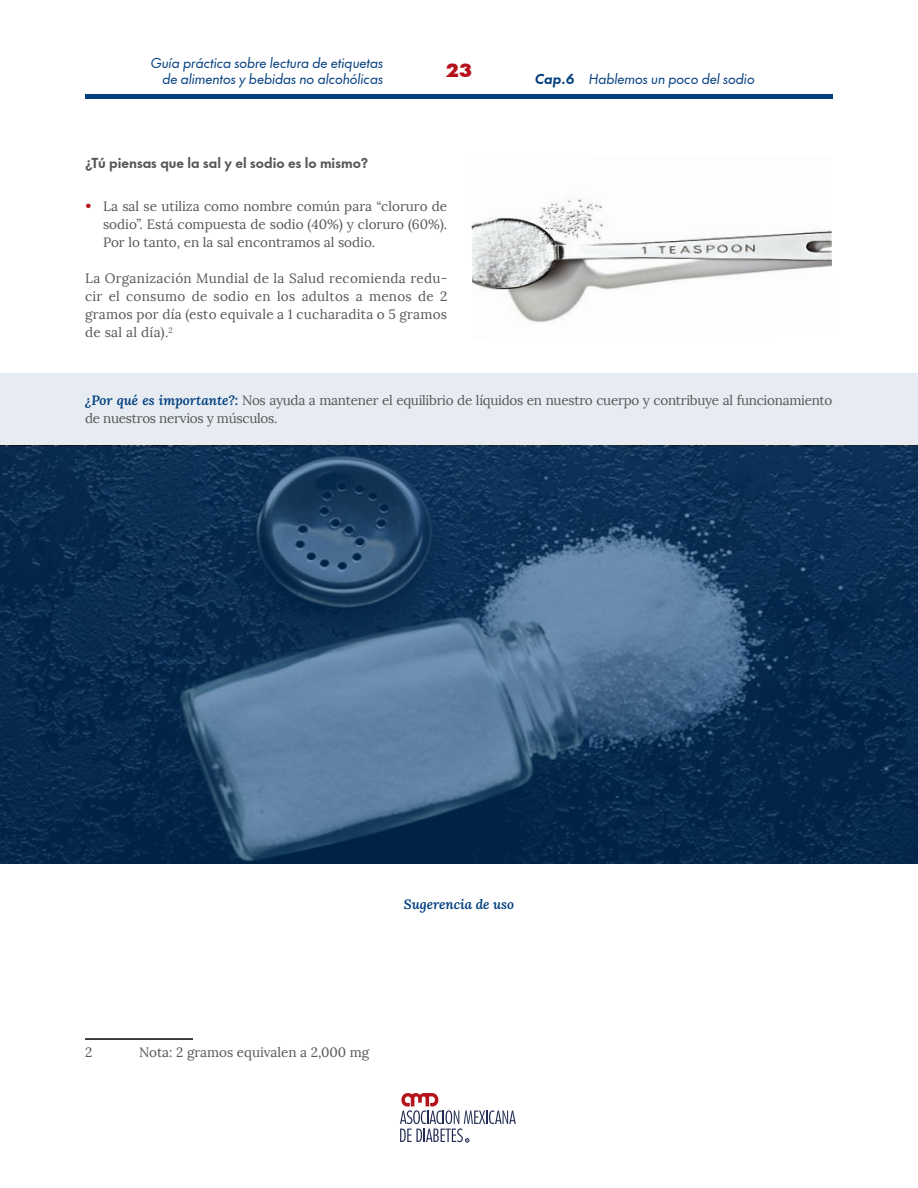
<style>
.page{position:relative;width:918px;height:1188px;background:#fff}
.page>*{position:absolute;margin:0;border:0;box-sizing:border-box;transform-origin:0 0}
.t1{font:900 18px "Futura Now Headline";color:#b5121b}
.t2{font:13.5px/18px "Lora";letter-spacing:-.005em;color:#575756;text-align:justify}
.t3{font:italic 13.5px/16.2px "Futura Now Headline";color:#003e7e;text-align:right}
.t4{font:700 13.5px "Futura Now Headline";color:#575756}
.t5{font:italic 600 13.5px "Lora";color:#003e7e}
.s1{font-family:"Futura Now Headline";font-weight:700;color:#b5121b}
.s2{font-weight:700}
.s3{font-weight:600;font-style:italic;color:#003e7e}
</style>
<div class="page">
<div style="left:85px;top:94px;width:748px;height:5px;background:#003e7e"></div>
<svg style="left:400px;top:1093px;width:116px;height:49px"></svg>
<div style="left:0;top:373px;width:918px;height:72px;background:#e6ecf2"></div>
<hr style="left:85px;top:1038px;width:108px;height:2px;background:#000">
<img style="left:471px;top:199px;width:361px;height:124px">
<svg style="left:0;top:446px;width:918px;height:418px;background:#1f4266"></svg>
<p class="t3" style="left:150px;top:54px;width:234px">Guía práctica sobre lectura de etiquetas de alimentos y bebidas no alcohólicas</p>
<h1 class="t1" style="left:446px;top:54px;width:28px">23</h1>
<p class="t4" style="left:85px;top:152px;width:285px">¿Tú piensas que la sal y el sodio es lo mismo?</p>
<p class="t2" style="left:103px;top:197px;width:346px;text-indent:-18px"><span class="s1">•</span> La sal se utiliza como nombre común para “cloruro de sodio”. Está compuesta de sodio (40%) y cloruro (60%).<br>Por lo tanto, en la sal encontramos al sodio.</p>
<p class="t2" style="left:85px;top:269px;width:364px">La Organización Mundial de la Salud recomienda redu&shy;cir el consumo de sodio en los adultos a menos de 2 gramos por día (esto equivale a 1 cucharadita o 5 gramos de sal al día).<sup>2</sup></p>
<p class="t3" style="left:535px;top:70px;width:221px"><span class="s2">Cap.6</span> Hablemos un poco del sodio</p>
<p class="t2" style="left:85px;top:391px;width:749px"><span class="s3">¿Por qué es importante?:</span> Nos ayuda a mantener el equilibrio de líquidos en nuestro cuerpo y contribuye al funcionamiento de nuestros nervios y músculos.</p>
<p class="t5" style="left:404px;top:895px;width:112px">Sugerencia de uso</p>
<p class="t2" style="left:85px;top:1043px;width:9px">2</p>
<p class="t2" style="left:139px;top:1043px;width:232px">Nota: 2 gramos equivalen a 2,000 mg</p>
</div>
